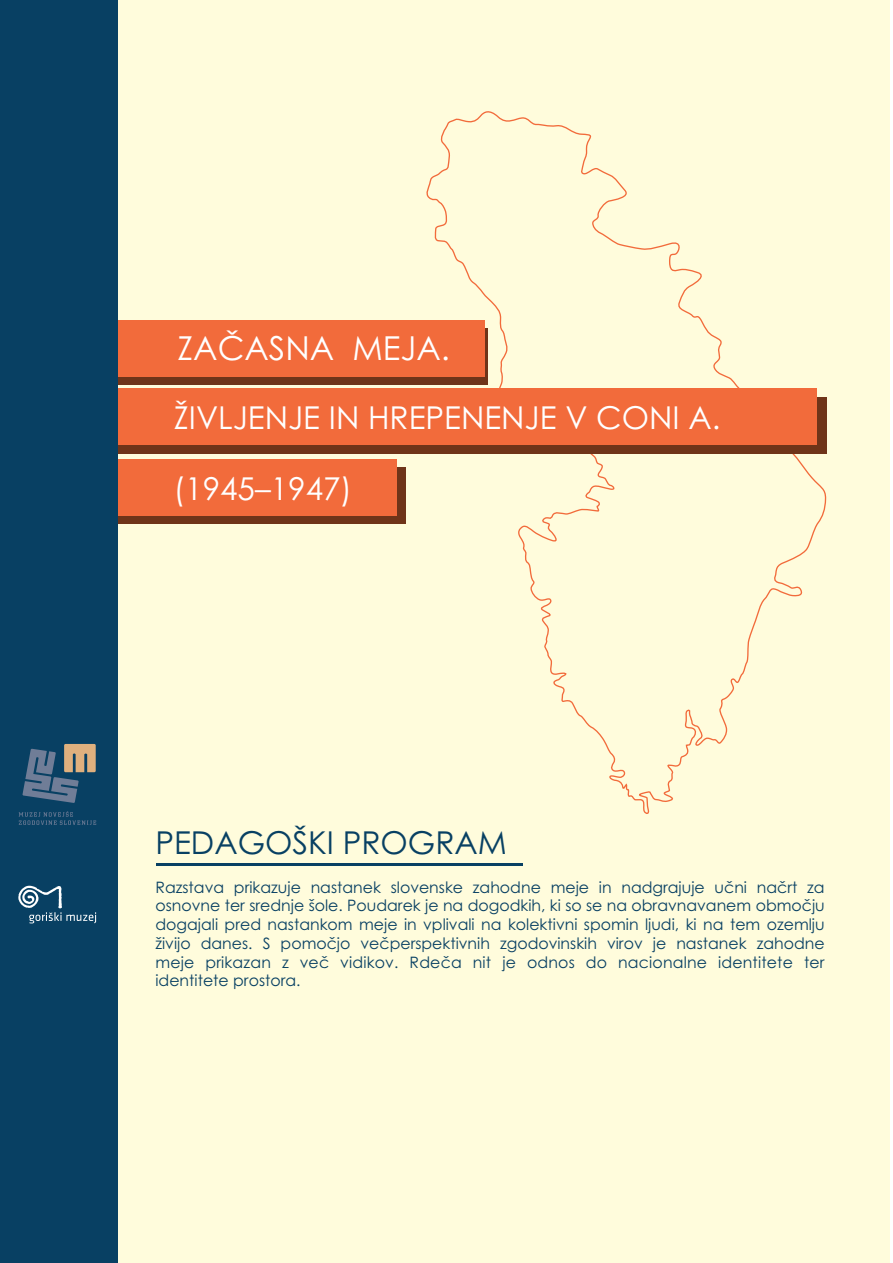
<style>
.page{position:relative;width:893px;height:1263px;background:#fff}
.page>*{position:absolute;margin:0;border:0;box-sizing:border-box;transform-origin:0 0}
.t1{font:33px "Century Gothic";color:#fff}
.t2{font:31.5px "Century Gothic";color:#fff}
.t3{font:31.5px "Century Gothic";color:#084063}
.t4{font:15.75px/18.8px "Century Gothic";letter-spacing:.01em;color:#084063;text-align:justify}
</style>
<div class="page">
<div style="left:0;top:0;width:890px;height:1263px;background:#fffcdc"></div>
<svg style="left:425px;top:111px;width:401px;height:703px"></svg>
<div style="left:106px;top:328px;width:382px;height:57px;background:#6f3419"></div>
<div style="left:117px;top:397px;width:709px;height:56px;background:#6f3419"></div>
<div style="left:118px;top:468px;width:288px;height:56px;background:#6f3419"></div>
<div style="left:102px;top:320px;width:383px;height:56px;background:#f26b3b"></div>
<div style="left:96px;top:389px;width:721px;height:56px;background:#f26b3b"></div>
<div style="left:96px;top:459px;width:301px;height:57px;background:#f26b3b"></div>
<div style="left:0;top:0;width:118px;height:1263px;background:#084063"></div>
<svg style="left:22px;top:744px;width:74px;height:59px"></svg>
<svg style="left:19px;top:811px;width:77px;height:14px"></svg>
<hr style="left:157px;top:863px;width:366px;height:2px;background:#084063">
<svg style="left:18px;top:886px;width:78px;height:37px"></svg>
<h1 class="t1" style="left:177px;top:336px;width:274px">ZAČASNA MEJA.</h1>
<h2 class="t2" style="left:174px;top:405px;width:548px">ŽIVLJENJE IN HREPENENJE V CONI A.</h2>
<h2 class="t2" style="left:174px;top:476px;width:180px">(1945–1947)</h2>
<h2 class="t3" style="left:155px;top:830px;width:353px">PEDAGOŠKI PROGRAM</h2>
<p class="t4" style="left:155px;top:879px;width:671px">Razstava prikazuje nastanek slovenske zahodne meje in nadgrajuje učni načrt za osnovne ter srednje šole. Poudarek je na dogodkih, ki so se na obravnavanem območju dogajali pred nastankom meje in vplivali na kolektivni spomin ljudi, ki na tem ozemlju živijo danes. S pomočjo večperspektivnih zgodovinskih virov je nastanek zahodne meje prikazan z več vidikov. Rdeča nit je odnos do nacionalne identitete ter identitete prostora.</p>
</div>
